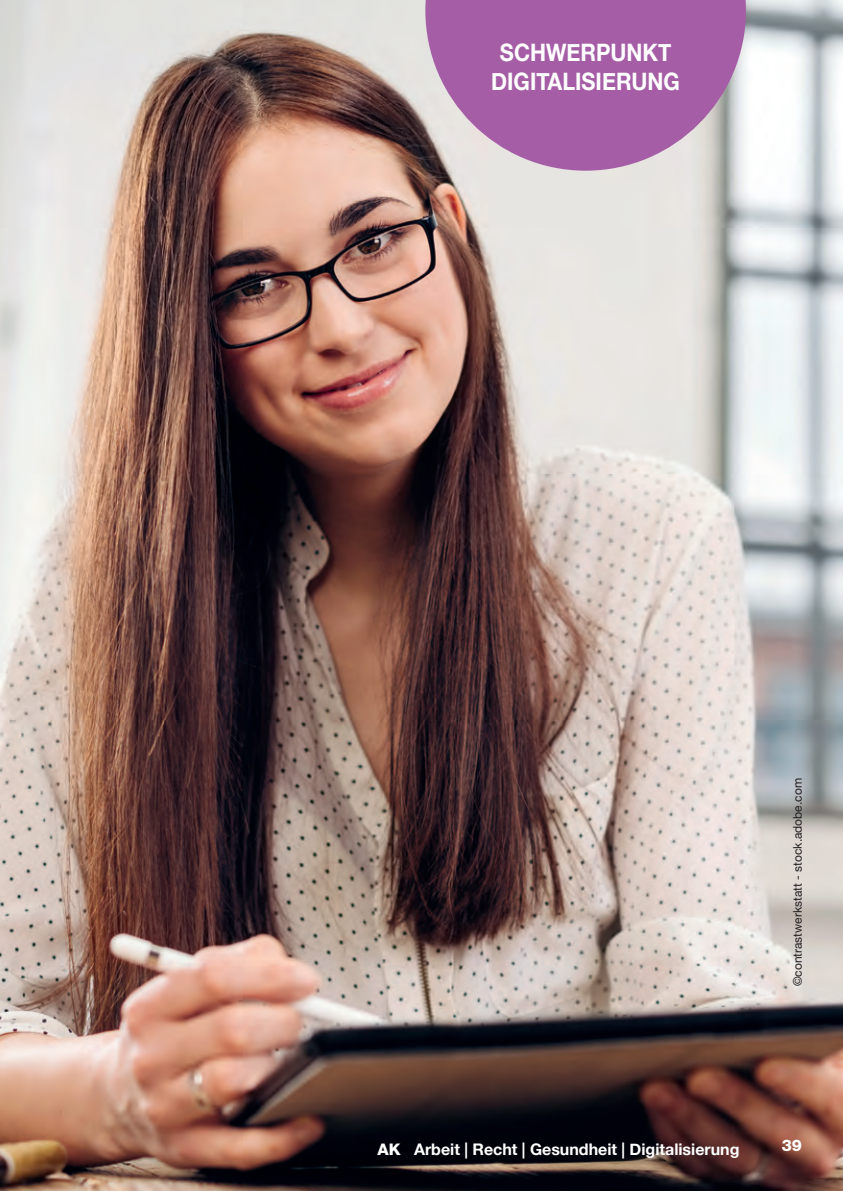
<style>
.page{position:relative;width:843px;height:1191px;background:#fff}
.page>*{position:absolute;margin:0;border:0;box-sizing:border-box;transform-origin:0 0}
.Grundschrift{font:700 24px/28.8px "Helvetica Neue";color:#fff;text-align:center;scale:.9 1}
.t1{font:700 16px "Helvetica Neue";color:#fff}
.t2{font:800 16px "Helvetica Neue LT Std";color:#fff}
.Grundschrift_Box{font:12px "Helvetica Neue LT Std";color:#231f20}
.s1{font-family:"Helvetica Neue LT Std";font-weight:800}
</style>
<div class="page">
<img style="left:0;top:0;width:843px;height:1190px">
<svg style="left:425px;top:0;width:321px;height:171px;background:#af76ae"></svg>
<p class="Grundschrift" style="left:491px;top:39px;width:211px">SCHWERPUNKT<br>DIGITALISIERUNG</p>
<p class="Grundschrift_Box" style="left:790px;top:986px;width:210px;rotate:-90deg">©contrastwerkstatt - stock.adobe.com</p>
<p class="t1" style="left:377px;top:1136px;width:363px"><span class="s1">AK</span> Arbeit | Recht | Gesundheit | Digitalisierung</p>
<p class="t2" style="left:781px;top:1135px;width:22px">39</p>
</div>
